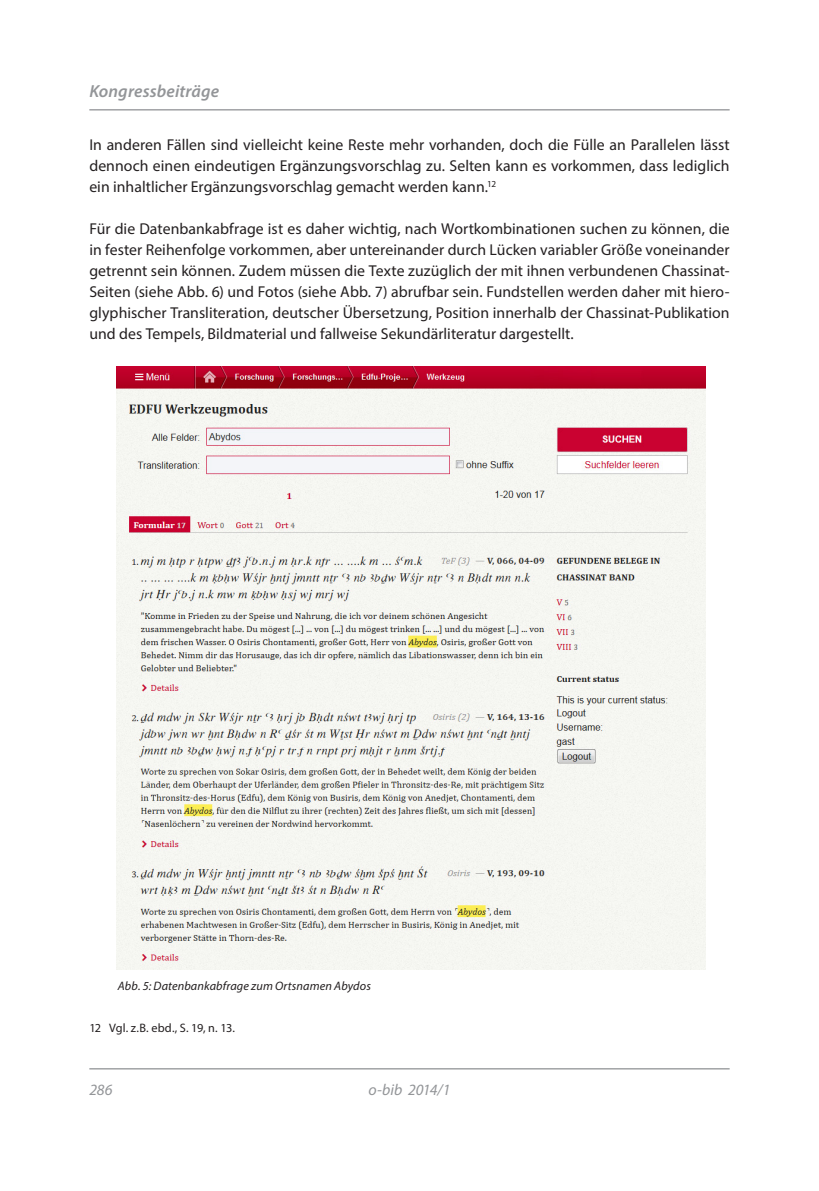
<style>
.page{position:relative;width:819px;height:1191px;background:#fff}
.page>*{position:absolute;margin:0;border:0;box-sizing:border-box;transform-origin:0 0}
.Kolumnentitel{font:italic 600 17.5px "Myriad Pro";letter-spacing:.005em;color:#939598}
.Fließtext{font:15.75px/21px "Myriad Pro";letter-spacing:.005em;color:#231f20;text-align:justify}
.t1{font:italic 15.75px "Myriad Pro";letter-spacing:-.005em;color:#939598}
.Bildlegende{font:italic 12.25px "Myriad Pro";letter-spacing:.01em;color:#231f20}
.Fußnote_eingerückt{font:12.25px "Myriad Pro";letter-spacing:-.02em;color:#231f20}
</style>
<div class="page">
<hr style="left:89px;top:109px;width:640px;height:1px;background:#939598">
<hr style="left:89px;top:1068px;width:640px;height:1px;background:#939598">
<img style="left:116px;top:366px;width:589px;height:603px">
<p class="Kolumnentitel" style="left:89px;top:80px;width:131px">Kongressbeiträge</p>
<p class="Fließtext" style="left:89px;top:134px;width:642px">In anderen Fällen sind vielleicht keine Reste mehr vorhanden, doch die Fülle an Parallelen lässt dennoch einen eindeutigen Ergänzungsvorschlag zu. Selten kann es vorkommen, dass lediglich ein inhaltlicher Ergänzungsvorschlag gemacht werden kann.<sup>12</sup></p>
<p class="Fließtext" style="left:89px;top:218px;width:642px">Für die Datenbankabfrage ist es daher wichtig, nach Wortkombinationen suchen zu können, die in fester Reihenfolge vorkommen, aber untereinander durch Lücken variabler Größe voneinander getrennt sein können. Zudem müssen die Texte zuzüglich der mit ihnen verbundenen Chassinat-Seiten (siehe Abb. 6) und Fotos (siehe Abb. 7) abrufbar sein. Fundstellen werden daher mit hiero&shy;glyphischer Transliteration, deutscher Übersetzung, Position innerhalb der Chassinat-Publikation und des Tempels, Bildmaterial und fallweise Sekundärliteratur dargestellt.</p>
<p class="Bildlegende" style="left:118px;top:978px;width:254px">Abb. 5: Datenbankabfrage zum Ortsnamen Abydos</p>
<p class="Fußnote_eingerückt" style="left:89px;top:1020px;width:147px">12 Vgl. z.B. ebd., S. 19, n. 13.</p>
<p class="t1" style="left:89px;top:1080px;width:25px">286</p>
<p class="t1" style="left:368px;top:1080px;width:83px">o-bib 2014/1</p>
</div>
